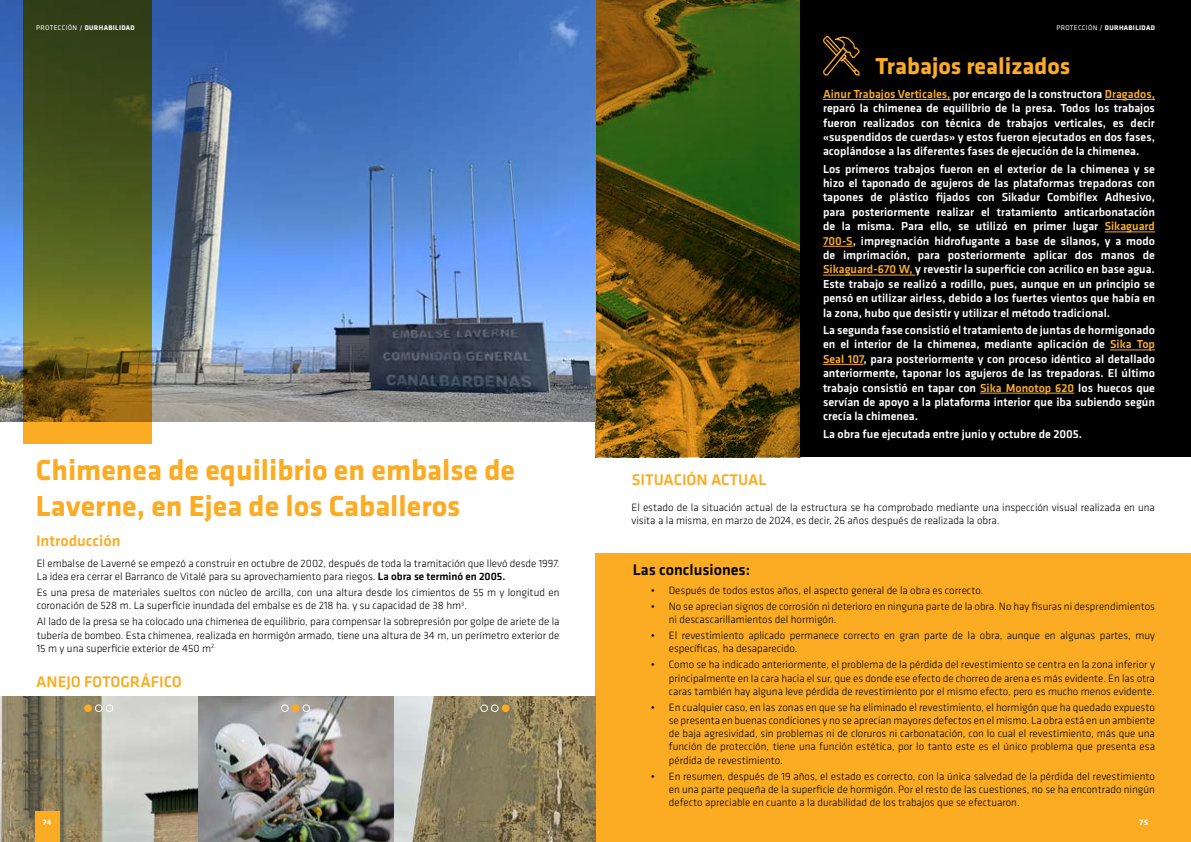
<style>
.page{position:relative;width:1191px;height:842px;background:#fff}
.page>*{position:absolute;margin:0;border:0;box-sizing:border-box;transform-origin:0 0}
.t1{font:700 30px/36px "Klavika";color:#fbac23}
.t2{font:700 24px "Klavika";color:#fbac23}
.t3{font:500 16px "Klavika";color:#fbac23}
.t4{font:500 16px "Klavika";color:#000}
.t5{font:500 12px/14.4px "Klavika";color:#fff;text-align:justify}
.t6{font:300 11px/13.2px "Klavika";color:#000}
.t7{font:700 8px "Klavika";color:#fff}
.t8{font:700 7px "Klavika";letter-spacing:.05em;color:#fff}
.s1{font-weight:400}
.s2{font-weight:500}
.s3{color:#fbac23}
</style>
<div class="page">
<div style="left:595px;top:553px;width:596px;height:289px;background:#fbac23"></div>
<svg style="left:595px;top:0;width:205px;height:457px;background:#57520f"></svg>
<img style="left:0;top:0;width:595px;height:421px">
<svg style="left:23px;top:0;width:129px;height:444px;background:#5e5d1b"></svg>
<div style="left:800px;top:0;width:391px;height:457px;background:#000"></div>
<hr style="left:823px;top:99px;width:127px;height:1px;background:#fbac23">
<hr style="left:1104px;top:99px;width:51px;height:1px;background:#fbac23">
<hr style="left:1104px;top:232px;width:51px;height:1px;background:#fbac23">
<svg style="left:823px;top:246px;width:29px;height:1px"></svg>
<hr style="left:823px;top:275px;width:92px;height:1px;background:#fbac23">
<hr style="left:1110px;top:350px;width:45px;height:1px;background:#fbac23">
<hr style="left:823px;top:364px;width:40px;height:1px;background:#fbac23">
<hr style="left:980px;top:393px;width:94px;height:1px;background:#fbac23">
<svg style="left:823px;top:36px;width:36px;height:40px"></svg>
<img style="left:0;top:696px;width:595px;height:146px">
<div style="left:281px;top:704px;width:8px;height:8px;border:1px solid #fff;border-radius:50%"></div>
<div style="left:292px;top:705px;width:7px;height:6px;background:#fbac23;border-radius:50%"></div>
<div style="left:292px;top:704px;width:7px;height:8px;border:1px solid #fbac23;border-radius:50%"></div>
<div style="left:302px;top:704px;width:8px;height:8px;border:1px solid #fff;border-radius:50%"></div>
<svg style="left:86px;top:706px;width:4px;height:4px"></svg>
<div style="left:84px;top:704px;width:8px;height:8px;border:1px solid #fbac23;border-radius:50%"></div>
<div style="left:95px;top:704px;width:8px;height:8px;border:1px solid #fff;border-radius:50%"></div>
<div style="left:106px;top:704px;width:7px;height:8px;border:1px solid #fff;border-radius:50%"></div>
<div style="left:480px;top:704px;width:8px;height:8px;border:1px solid #fff;border-radius:50%"></div>
<div style="left:491px;top:704px;width:7px;height:8px;border:1px solid #fff;border-radius:50%"></div>
<div style="left:502px;top:705px;width:7px;height:6px;background:#fbac23;border-radius:50%"></div>
<div style="left:502px;top:704px;width:7px;height:8px;border:1px solid #fbac23;border-radius:50%"></div>
<div style="left:35px;top:811px;width:25px;height:31px;background:#fbac23"></div>
<p class="t8" style="left:36px;top:23px;width:100px"><span class="s1">PROTECCIÓN /</span> DURHABILIDAD</p>
<p class="t8" style="left:1056px;top:23px;width:100px"><span class="s1">PROTECCIÓN /</span> DURHABILIDAD</p>
<h2 class="t2" style="left:875px;top:53px;width:196px">Trabajos realizados</h2>
<h1 class="t1" style="left:36px;top:452px;width:481px">Chimenea de equilibrio en embalse de<br>Laverne, en Ejea de los Caballeros</h1>
<p class="t6" style="left:37px;top:557px;width:524px">El embalse de Laverné se empezó a construir en octubre de 2002, después de toda la tramitación que llevó desde 1997.<br>La idea era cerrar el Barranco de Vitalé para su aprovechamiento para riegos. <span class="s2">La obra se terminó en 2005.</span></p>
<p class="t6" style="left:37px;top:586px;width:524px">Es una presa de materiales sueltos con núcleo de arcilla, con una altura desde los cimientos de 55 m y longitud en coronación de 528 m. La superficie inundada del embalse es de 218 ha. y su capacidad de 38 hm<sup>3</sup>.</p>
<p class="t6" style="left:37px;top:615px;width:524px;text-align:justify">Al lado de la presa se ha colocado una chimenea de equilibrio, para compensar la sobrepresión por golpe de ariete de la tubería de bombeo. Esta chimenea, realizada en hormigón armado, tiene una altura de 34 m, un perímetro exterior de 15 m y una superficie exterior de 450 m<sup>2.</sup></p>
<h3 class="t3" style="left:36px;top:532px;width:86px">Introducción</h3>
<h3 class="t3" style="left:36px;top:673px;width:147px">ANEJO FOTOGRÁFICO</h3>
<h3 class="t3" style="left:632px;top:471px;width:136px">SITUACIÓN ACTUAL</h3>
<p class="t5" style="left:823px;top:87px;width:333px"><span class="s3">Ainur Trabajos Verticales,</span> por encargo de la constructora <span class="s3">Dragados, </span>reparó la chimenea de equilibrio de la presa. Todos los trabajos fueron realizados con técnica de trabajos verticales, es decir «suspendidos de cuerdas» y estos fueron ejecutados en dos fases, acoplándose a las diferentes fases de ejecución de la chimenea.</p>
<p class="t5" style="left:823px;top:162px;width:333px">Los primeros trabajos fueron en el exterior de la chimenea y se hizo el taponado de agujeros de las plataformas trepadoras con tapones de plástico fijados con Sikadur Combiflex Adhesivo, para posteriormente realizar el tratamiento anticarbonatación de la misma. Para ello, se utilizó en primer lugar <span class="s3">Sikaguard 700-S</span>, impregnación hidrofugante a base de silanos, y a modo de imprimación, para posteriormente aplicar dos manos de <span class="s3">Sikaguard-670 W,</span> y revestir la superficie con acrílico en base agua.<br>Este trabajo se realizó a rodillo, pues, aunque en un principio se pensó en utilizar airless, debido a los fuertes vientos que había en la zona, hubo que desistir y utilizar el método tradicional.</p>
<p class="t5" style="left:823px;top:323px;width:333px">La segunda fase consistió el tratamiento de juntas de hormigonado en el interior de la chimenea, mediante aplicación de <span class="s3">Sika Top Seal 107</span>, para posteriormente y con proceso idéntico al detallado anteriormente, taponar los agujeros de las trepadoras. El último trabajo consistió en tapar con <span class="s3">Sika Monotop 620</span> los huecos que servían de apoyo a la plataforma interior que iba subiendo según crecía la chimenea.</p>
<p class="t5" style="left:823px;top:427px;width:261px">La obra fue ejecutada entre junio y octubre de 2005.</p>
<p class="t6" style="left:631px;top:500px;width:525px">El estado de la situación actual de la estructura se ha comprobado mediante una inspección visual realizada en una visita a la misma, en marzo de 2024, es decir, 26 años después de realizada la obra.</p>
<h3 class="t4" style="left:633px;top:561px;width:119px">Las conclusiones:</h3>
<p class="t6" style="left:651px;top:584px;width:334px">• Después de todos estos años, el aspecto general de la obra es correcto.</p>
<p class="t6" style="left:669px;top:600px;width:488px;text-indent:-18px">• No se aprecian signos de corrosión ni deterioro en ninguna parte de la obra. No hay fisuras ni desprendimientos ni descascarillamientos del hormigón.</p>
<p class="t6" style="left:669px;top:629px;width:488px;text-indent:-18px">• El revestimiento aplicado permanece correcto en gran parte de la obra, aunque en algunas partes, muy específicas, ha desaparecido.</p>
<p class="t6" style="left:669px;top:658px;width:488px;text-align:justify;text-indent:-18px">• Como se ha indicado anteriormente, el problema de la pérdida del revestimiento se centra en la zona inferior y principalmente en la cara hacia el sur, que es donde ese efecto de chorreo de arena es más evidente. En las otra caras también hay alguna leve pérdida de revestimiento por el mismo efecto, pero es mucho menos evidente.</p>
<p class="t6" style="left:669px;top:701px;width:488px;text-align:justify;text-indent:-18px">• En cualquier caso, en las zonas en que se ha eliminado el revestimiento, el hormigón que ha quedado expuesto se presenta en buenas condiciones y no se aprecian mayores defectos en el mismo. La obra está en un ambiente de baja agresividad, sin problemas ni de cloruros ni carbonatación, con lo cual el revestimiento, más que una función de protección, tiene una función estética, por lo tanto este es el único problema que presenta esa pérdida de revestimiento.</p>
<p class="t6" style="left:669px;top:770px;width:488px;text-align:justify;text-indent:-18px">• En resumen, después de 19 años, el estado es correcto, con la única salvedad de la pérdida del revestimiento en una parte pequeña de la superficie de hormigón. Por el resto de las cuestiones, no se ha encontrado ningún defecto apreciable en cuanto a la durabilidad de los trabajos que se efectuaron.</p>
<p class="t7" style="left:43px;top:818px;width:10px">74</p>
<p class="t7" style="left:1139px;top:818px;width:10px">75</p>
</div>
